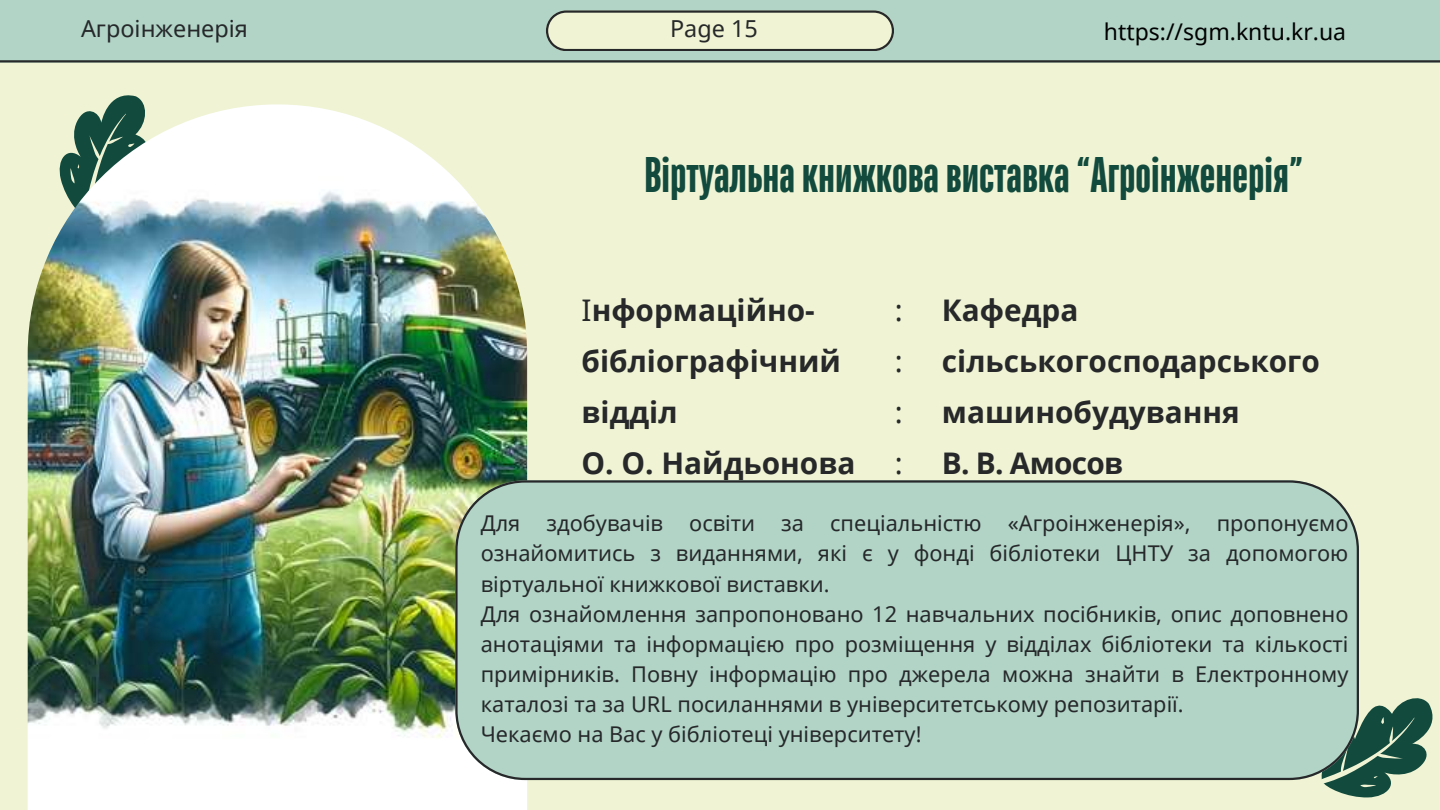
<style>
.page{position:relative;width:1440px;height:810px;background:#f0f4d4}
.page>*{position:absolute;margin:0;border:0;box-sizing:border-box;transform-origin:0 0}
.t1{font:700 50px "TT Bluescreens";color:#124b3d}
.t2{font:700 29.8px/51px "Noto Sans";color:#262829}
.t3{font:29.8px/51px "Noto Sans";color:#262829;text-align:justify}
.t4{font:23.4px "Noto Sans";color:#262829}
.t5{font:23px "Noto Sans";color:#000}
.t6{font:21.7px/30.1px "Noto Sans";color:#262829}
.s1{font-weight:400}
</style>
<div class="page">
<div style="left:0;top:0;width:1440px;height:62px;background:#b1d4c7"></div>
<svg style="left:546px;top:10px;width:348px;height:41px"></svg>
<svg style="left:110px;top:95px;width:34px;height:9px"></svg>
<img style="left:28px;top:104px;width:499px;height:706px">
<svg style="left:1323px;top:698px;width:110px;height:100px"></svg>
<div style="left:455px;top:480px;width:904px;height:300px;background:#b1d4c7"></div>
<p class="t4" style="left:81px;top:12px;width:168px">Агроінженерія</p>
<p class="t4" style="left:670px;top:12px;width:89px">Page 15</p>
<p class="t5" style="left:1104px;top:16px;width:244px">https://sgm.kntu.kr.ua</p>
<h1 class="t1" style="left:644px;top:151px;width:660px">Віртуальнакнижковавиставка“Агроінженерія”</h1>
<h2 class="t2" style="left:582px;top:284px;width:275px"><span class="s1">І</span>нформаційно&shy;бібліографічний відділ<br>О. О. Найдьонова</h2>
<h2 class="t3" style="left:895px;top:284px;width:9px">: : : :</h2>
<h2 class="t2" style="left:942px;top:284px;width:380px">Кафедра сільськогосподарського машинобудування<br>В. В. Амосов</h2>
<p class="t6" style="left:481px;top:508px;width:869px">Для здобувачів освіти за спеціальністю «Агроінженерія», пропонуємо ознайомитись з виданнями, які є у фонді бібліотеки ЦНТУ за допомогою віртуальної книжкової виставки.<br>Для ознайомлення запропоновано 12 навчальних посібників, опис доповнено анотаціями та інформацією про розміщення у відділах бібліотеки та кількості примірників. Повну інформацію про джерела можна знайти в Електронному каталозі та за URL посиланнями в університетському репозитарії.<br>Чекаємо на Вас у бібліотеці університету!</p>
</div>
